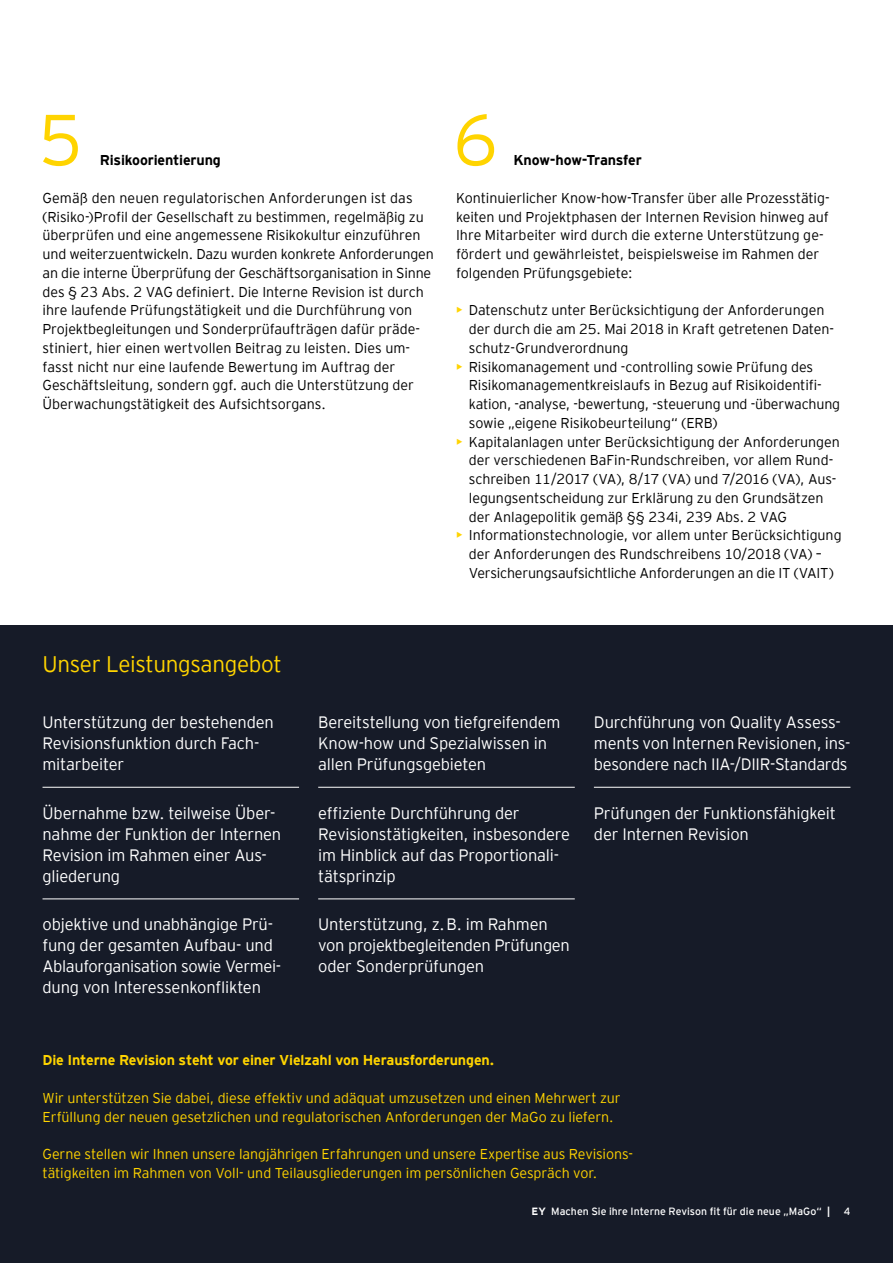
<style>
.page{position:relative;width:893px;height:1263px;background:#fff}
.page>*{position:absolute;margin:0;border:0;box-sizing:border-box;transform-origin:0 0}
.t1{font:300 72px "EY Interstate";color:#ffd400}
.t2{font:300 22.5px "EY Interstate";letter-spacing:-.02em;color:#ffd400}
.t3{font:300 16.5px/21px "EY Interstate";letter-spacing:-.015em;color:#fff}
.t4{font:300 14.25px/18.8px "EY Interstate";letter-spacing:-.005em;color:#000}
.t5{font:300 14.25px/18.8px "EY Interstate";letter-spacing:-.005em;color:#ffd400}
.t6{font:700 14.25px "EY Interstate";letter-spacing:-.015em;color:#ffd400}
.t7{font:700 14.25px "EY Interstate";letter-spacing:-.015em;color:#000}
.t8{font:10.5px "EY Interstate";letter-spacing:.005em;color:#fff}
.s1{font-weight:400;color:#ffd400}
.s2{font-weight:700}
</style>
<div class="page">
<div style="left:0;top:626px;width:893px;height:637px;background:#161b28"></div>
<hr style="left:43px;top:787px;width:256px;height:1px;background:#fff">
<hr style="left:43px;top:898px;width:256px;height:1px;background:#fff">
<hr style="left:318px;top:787px;width:257px;height:1px;background:#fff">
<hr style="left:318px;top:898px;width:257px;height:1px;background:#fff">
<hr style="left:594px;top:787px;width:256px;height:1px;background:#fff">
<h1 class="t1" style="left:38px;top:89px;width:46px">5</h1>
<p class="t7" style="left:100px;top:150px;width:122px">Risikoorientierung</p>
<h1 class="t1" style="left:453px;top:89px;width:46px">6</h1>
<p class="t7" style="left:513px;top:150px;width:130px">Know-how-Transfer</p>
<p class="t4" style="left:43px;top:188px;width:393px">Gemäß den neuen regulatorischen Anforderungen ist das (Risiko-)Profil der Gesellschaft zu bestimmen, regelmäßig zu überprüfen und eine angemessene Risikokultur einzuführen und weiterzuentwickeln. Dazu wurden konkrete Anforderungen an die interne Überprüfung der Geschäftsorganisation in Sinne des § 23 Abs. 2 VAG definiert. Die Interne Revision ist durch ihre laufende Prüfungstätigkeit und die Durchführung von Projektbegleitungen und Sonderprüfaufträgen dafür präde&shy;stiniert, hier einen wertvollen Beitrag zu leisten. Dies um&shy;fasst nicht nur eine laufende Bewertung im Auftrag der Geschäftsleitung, sondern ggf. auch die Unterstützung der Überwachungstätigkeit des Aufsichtsorgans.</p>
<p class="t4" style="left:456px;top:188px;width:375px">Kontinuierlicher Know-how-Transfer über alle Prozesstätig&shy;keiten und Projektphasen der Internen Revision hinweg auf Ihre Mitarbeiter wird durch die externe Unterstützung ge&shy;fördert und gewährleistet, beispielsweise im Rahmen der folgenden Prüfungsgebiete:</p>
<p class="t4" style="left:469px;top:300px;width:367px;text-indent:-13px"><span class="s1">•</span> Datenschutz unter Berücksichtigung der Anforderungen der durch die am 25. Mai 2018 in Kraft getretenen Daten&shy;schutz-Grundverordnung</p>
<p class="t4" style="left:469px;top:356px;width:373px;text-indent:-13px"><span class="s1">•</span> Risikomanagement und -controlling sowie Prüfung des Risikomanagementkreislaufs in Bezug auf Risikoidentifi&shy;kation, -analyse, -bewertung, -steuerung und -überwachung sowie „eigene Risikobeurteilung“ (ERB)</p>
<p class="t4" style="left:469px;top:431px;width:373px;text-indent:-13px"><span class="s1">•</span> Kapitalanlagen unter Berücksichtigung der Anforderungen der verschiedenen BaFin-Rundschreiben, vor allem Rund&shy;schreiben 11/2017 (VA), 8/17 (VA) und 7/2016 (VA), Aus&shy;legungsentscheidung zur Erklärung zu den Grundsätzen der Anlagepolitik gemäß §§ 234i, 239 Abs. 2 VAG</p>
<p class="t4" style="left:456px;top:525px;width:387px;text-align:center"><span class="s1">•</span> Informationstechnologie, vor allem unter Berücksichtigung der Anforderungen des Rundschreibens 10/2018 (VA) –<br>Versicherungsaufsichtliche Anforderungen an die IT (VAIT)</p>
<h2 class="t2" style="left:43px;top:648px;width:241px">Unser Leistungsangebot</h2>
<p class="t3" style="left:43px;top:710px;width:233px">Unterstützung der bestehenden<br>Revisionsfunktion durch Fach&shy;mitarbeiter</p>
<p class="t3" style="left:43px;top:801px;width:240px">Übernahme bzw. teilweise Über&shy;nahme der Funktion der Internen<br>Revision im Rahmen einer Aus&shy;gliederung</p>
<p class="t3" style="left:43px;top:913px;width:240px">objektive und unabhängige Prü&shy;fung der gesamten Aufbau- und<br>Ablauforganisation sowie Vermei&shy;dung von Interessenkonflikten</p>
<p class="t3" style="left:318px;top:710px;width:244px">Bereitstellung von tiefgreifendem<br>Know-how und Spezialwissen in allen Prüfungsgebieten</p>
<p class="t3" style="left:318px;top:801px;width:253px">effiziente Durchführung der<br>Revisionstätigkeiten, insbesondere im Hinblick auf das Proportionali&shy;tätsprinzip</p>
<p class="t3" style="left:318px;top:913px;width:253px">Unterstützung, z.B. im Rahmen von projektbegleitenden Prüfungen oder Sonderprüfungen</p>
<p class="t3" style="left:594px;top:710px;width:258px">Durchführung von Quality Assess&shy;ments von Internen Revisionen, ins&shy;besondere nach IIA-/DIIR-Standards</p>
<p class="t3" style="left:594px;top:801px;width:243px">Prüfungen der Funktionsfähigkeit der Internen Revision</p>
<p class="t6" style="left:43px;top:1050px;width:453px">Die Interne Revision steht vor einer Vielzahl von Herausforderungen.</p>
<p class="t5" style="left:43px;top:1088px;width:580px">Wir unterstützen Sie dabei, diese effektiv und adäquat umzusetzen und einen Mehrwert zur<br>Erfüllung der neuen gesetzlichen und regulatorischen Anforderungen der MaGo zu liefern.</p>
<p class="t5" style="left:43px;top:1144px;width:592px">Gerne stellen wir Ihnen unsere langjährigen Erfahrungen und unsere Expertise aus Revisions&shy;tätigkeiten im Rahmen von Voll- und Teilausgliederungen im persönlichen Gespräch vor.</p>
<p class="t8" style="left:531px;top:1204px;width:300px"><span class="s2">EY</span> Machen Sie ihre Interne Revison fit für die neue „MaGo“ <span class="s2">|</span></p>
<p class="t8" style="left:844px;top:1204px;width:8px">4</p>
</div>
